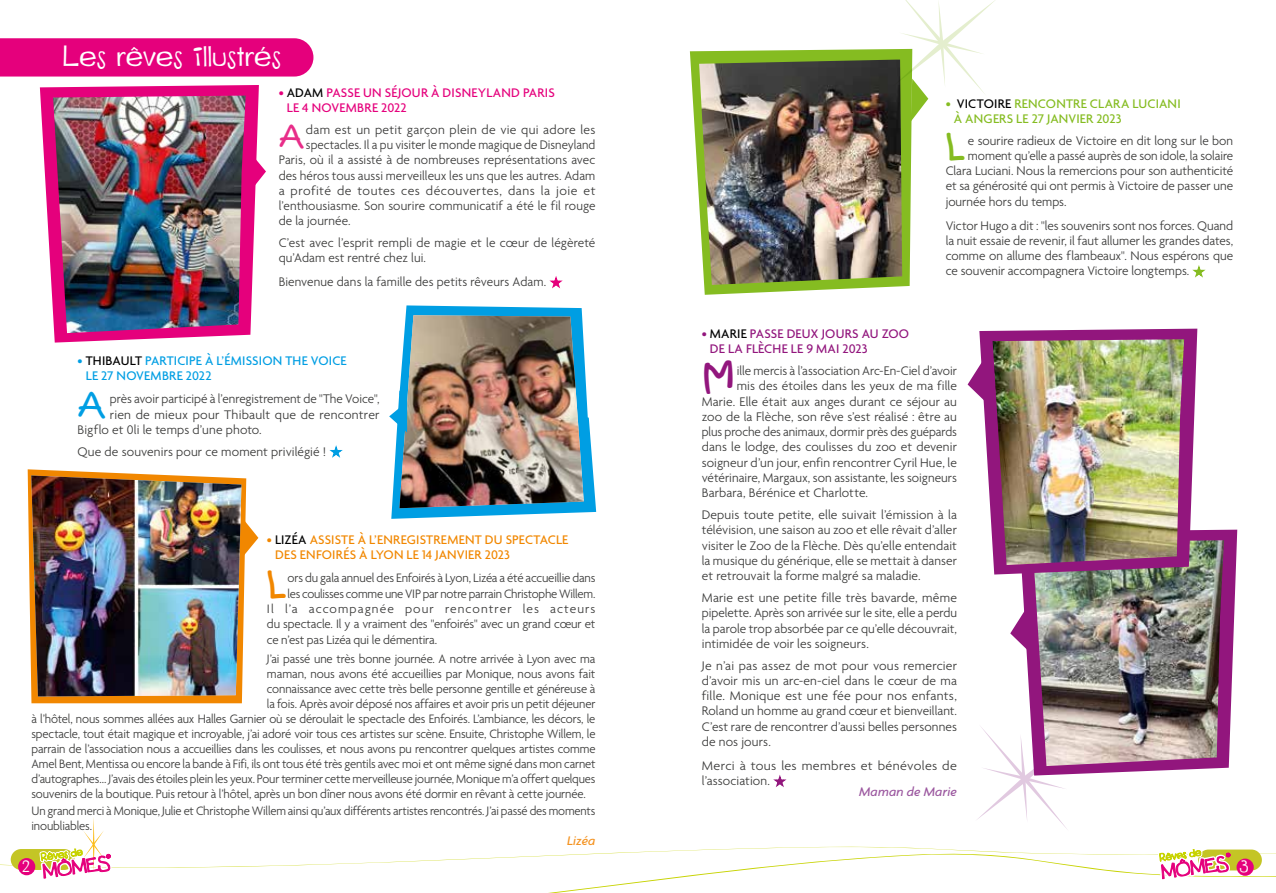
<style>
.page{position:relative;width:1276px;height:893px;background:#fff}
.page>*{position:absolute;margin:0;border:0;box-sizing:border-box;transform-origin:0 0}
.t1{font:38.55px "Kids Plain";color:#f18700}
.t2{font:37.95px "Kids Plain";color:#85bc21}
.t3{font:37.95px "Kids Plain";color:#009ee3}
.t4{font:37.95px "Kids Plain";color:#92167d}
.t5{font:34.2px "Kids Plain";color:#e82d89}
.t6{font:30px "kitsu";letter-spacing:.01em;color:#fff}
.t7{font:16.5px "kitsu";color:#fff}
.t8{font:300 13.5px/15.3px "Agenda";letter-spacing:.005em;color:#3a3a39;text-align:justify}
.t9{font:300 13.5px "Agenda";letter-spacing:.005em;color:#3a3a39;scale:.96 1}
.t10{font:500 13.5px/15px "Agenda";letter-spacing:.015em;color:#f18700}
.t11{font:500 13.5px/15px "Agenda";letter-spacing:.015em;color:#009ee3}
.t12{font:500 13.5px/15px "Agenda";letter-spacing:.015em;color:#85bc21}
.t13{font:500 13.5px/15px "Agenda";letter-spacing:.015em;color:#e5007c}
.t14{font:300 13.5px/15.3px "Agenda";letter-spacing:.005em;color:#3a3a39;scale:1.04 1}
.t15{font:500 13.5px/15px "Agenda";letter-spacing:.01em;color:#92167d}
.t16{font:300 13.5px "Agenda";letter-spacing:.03em;color:#3a3a39}
.t17{font:italic 500 13.5px "Agenda";letter-spacing:.02em;color:#9b579f}
.t18{font:italic 500 13.5px "Agenda";letter-spacing:-.005em;color:#f49321}
.t19{font:300 13.2px "Agenda";letter-spacing:-.01em;color:#3a3a39;scale:.96 1}
.t20{font:300 13.2px/15px "Agenda";letter-spacing:-.01em;color:#3a3a39;scale:.95 1}
.t21{font:300 13.2px "Agenda";letter-spacing:-.01em;color:#3a3a39}
.t22{font:300 13.2px "Agenda";letter-spacing:.08em;color:#3a3a39}
.s1{color:#000}
</style>
<div class="page">
<svg style="left:549px;top:276px;width:14px;height:13px"></svg>
<svg style="left:1192px;top:265px;width:14px;height:13px"></svg>
<svg style="left:329px;top:446px;width:14px;height:12px"></svg>
<svg style="left:259px;top:163px;width:7px;height:18px"></svg>
<img style="left:389px;top:305px;width:207px;height:214px">
<svg style="left:40px;top:85px;width:219px;height:258px;fill:#e5007c"></svg>
<svg style="left:690px;top:49px;width:222px;height:246px;fill:#85bc21"></svg>
<img style="left:53px;top:96px;width:193px;height:237px">
<img style="left:699px;top:60px;width:203px;height:225px">
<svg style="left:893px;top:0;width:102px;height:122px"></svg>
<svg style="left:28px;top:469px;width:218px;height:234px;fill:#f18700"></svg>
<img style="left:31px;top:475px;width:210px;height:221px">
<svg style="left:240px;top:517px;width:18px;height:43px"></svg>
<svg style="left:0;top:727px;width:1276px;height:156px"></svg>
<svg style="left:1010px;top:620px;width:9px;height:22px"></svg>
<svg style="left:1019px;top:530px;width:218px;height:245px;fill:#92167d"></svg>
<img style="left:1032px;top:540px;width:192px;height:226px">
<svg style="left:967px;top:366px;width:12px;height:30px"></svg>
<svg style="left:979px;top:329px;width:218px;height:245px;fill:#92167d"></svg>
<img style="left:992px;top:339px;width:192px;height:226px">
<div style="left:0;top:38px;width:313px;height:39px;background:#e5007c"></div>
<h3 class="t6" style="left:63px;top:40px;width:220px">Les rêves illustrés</h3>
<p class="t13" style="left:287px;top:86px;width:269px;text-indent:-8px">• <span class="s1">ADAM</span> PASSE UN SÉJOUR À DISNEYLAND PARIS<br>LE 4 NOVEMBRE 2022</p>
<h3 class="t5" style="left:279px;top:115px;width:29px">A</h3>
<p class="t8" style="left:306px;top:123px;width:291px">dam est un petit garçon plein de vie qui adore les</p>
<p class="t9" style="left:306px;top:137px;width:303px">spectacles. Il a pu visiter le monde magique de Disneyland</p>
<p class="t8" style="left:279px;top:153px;width:318px">Paris, où il a assisté à de nombreuses représentations avec</p>
<p class="t8" style="left:279px;top:168px;width:318px">des héros tous aussi merveilleux les uns que les autres. Adam</p>
<p class="t16" style="left:279px;top:183px;width:318px">a profité de toutes ces découvertes, dans la joie et</p>
<p class="t8" style="left:279px;top:199px;width:318px">l’enthousiasme. Son sourire communicatif a été le fil rouge</p>
<p class="t8" style="left:279px;top:214px;width:74px">de la journée.</p>
<p class="t8" style="left:279px;top:236px;width:318px">C’est avec l’esprit rempli de magie et le cœur de légèreté qu’Adam est rentré chez lui.</p>
<p class="t8" style="left:279px;top:275px;width:269px">Bienvenue dans la famille des petits rêveurs Adam.</p>
<p class="t11" style="left:86px;top:354px;width:262px;text-indent:-8px">• <span class="s1">THIBAULT</span> PARTICIPE À L’ÉMISSION THE VOICE<br>LE 27 NOVEMBRE 2022</p>
<h2 class="t3" style="left:78px;top:381px;width:32px">A</h2>
<p class="t8" style="left:110px;top:392px;width:271px">près avoir participé à l’enregistrement de "The Voice",</p>
<p class="t8" style="left:110px;top:408px;width:271px">rien de mieux pour Thibault que de rencontrer</p>
<p class="t8" style="left:78px;top:423px;width:186px">Bigflo et 0li le temps d’une photo.</p>
<p class="t8" style="left:78px;top:445px;width:250px">Que de souvenirs pour ce moment privilégié !</p>
<p class="t10" style="left:275px;top:533px;width:295px;text-indent:-8px">• <span class="s1">LIZÉA</span> ASSISTE À L’ENREGISTREMENT DU SPECTACLE<br>DES ENFOIRÉS À LYON LE 14 JANVIER 2023</p>
<h1 class="t1" style="left:267px;top:560px;width:22px">L</h1>
<p class="t21" style="left:287px;top:571px;width:309px">ors du gala annuel des Enfoirés à Lyon, Lizéa a été accueillie dans</p>
<p class="t19" style="left:287px;top:586px;width:322px">les coulisses comme une VIP par notre parrain Christophe Willem.</p>
<p class="t22" style="left:267px;top:602px;width:330px">Il l’a accompagnée pour rencontrer les acteurs</p>
<p class="t21" style="left:267px;top:617px;width:330px">du spectacle. Il y a vraiment des "enfoirés" avec un grand cœur et</p>
<p class="t21" style="left:267px;top:632px;width:172px">ce n’est pas Lizéa qui le démentira.</p>
<p class="t19" style="left:267px;top:652px;width:343px">J’ai passé une très bonne journée. A notre arrivée à Lyon avec ma</p>
<p class="t21" style="left:267px;top:667px;width:330px">maman, nous avons été accueillies par Monique, nous avons fait</p>
<p class="t19" style="left:267px;top:682px;width:344px">connaissance avec cette très belle personne gentille et généreuse à</p>
<p class="t19" style="left:267px;top:697px;width:344px">la fois. Après avoir déposé nos affaires et avoir pris un petit déjeuner</p>
<p class="t19" style="left:31px;top:712px;width:589px">à l’hôtel, nous sommes allées aux Halles Garnier où se déroulait le spectacle des Enfoirés. L’ambiance, les décors, le</p>
<p class="t19" style="left:31px;top:726px;width:589px">spectacle, tout était magique et incroyable, j’ai adoré voir tous ces artistes sur scène. Ensuite, Christophe Willem, le</p>
<p class="t19" style="left:31px;top:741px;width:589px">parrain de l’association nous a accueillies dans les coulisses, et nous avons pu rencontrer quelques artistes comme</p>
<p class="t19" style="left:31px;top:757px;width:589px">Amel Bent, Mentissa ou encore la bande à Fifi, ils ont tous été très gentils avec moi et ont même signé dans mon carnet</p>
<p class="t20" style="left:31px;top:772px;width:595px">d’autographes… J’avais des étoiles plein les yeux. Pour terminer cette merveilleuse journée, Monique m’a offert quelques</p>
<p class="t19" style="left:31px;top:787px;width:579px">souvenirs de la boutique. Puis retour à l’hôtel, après un bon dîner nous avons été dormir en rêvant à cette journée.</p>
<p class="t20" style="left:31px;top:804px;width:595px">Un grand merci à Monique, Julie et Christophe Willem ainsi qu’aux différents artistes rencontrés. J’ai passé des moments inoubliables.</p>
<p class="t18" style="left:567px;top:833px;width:30px">Lizéa</p>
<p class="t12" style="left:954px;top:97px;width:228px;text-indent:-8px">• <span class="s1">VICTOIRE</span> RENCONTRE CLARA LUCIANI<br>À ANGERS LE 27 JANVIER 2023</p>
<h2 class="t2" style="left:945px;top:123px;width:22px">L</h2>
<p class="t8" style="left:968px;top:133px;width:267px">e sourire radieux de Victoire en dit long sur le bon</p>
<p class="t8" style="left:968px;top:149px;width:267px">moment qu’elle a passé auprès de son idole, la solaire</p>
<p class="t8" style="left:945px;top:164px;width:289px">Clara Luciani. Nous la remercions pour son authenticité</p>
<p class="t8" style="left:945px;top:179px;width:289px">et sa générosité qui ont permis à Victoire de passer une</p>
<p class="t8" style="left:945px;top:195px;width:122px">journée hors du temps.</p>
<p class="t8" style="left:945px;top:218px;width:289px">Victor Hugo a dit : "les souvenirs sont nos forces. Quand la nuit essaie de revenir, il faut allumer les grandes dates, comme on allume des flambeaux". Nous espérons que ce souvenir accompagnera Victoire longtemps.</p>
<p class="t15" style="left:710px;top:327px;width:201px;text-indent:-8px">• <span class="s1">MARIE</span> PASSE DEUX JOURS AU ZOO<br>DE LA FLÈCHE LE 9 MAI 2023</p>
<h2 class="t4" style="left:702px;top:353px;width:34px">M</h2>
<p class="t8" style="left:736px;top:364px;width:222px">ille mercis à l’association Arc-En-Ciel d’avoir</p>
<p class="t8" style="left:736px;top:379px;width:222px">mis des étoiles dans les yeux de ma fille</p>
<p class="t8" style="left:702px;top:394px;width:257px">Marie. Elle était aux anges durant ce séjour au</p>
<p class="t8" style="left:702px;top:410px;width:257px">zoo de la Flèche, son rêve s’est réalisé : être au</p>
<p class="t9" style="left:702px;top:425px;width:267px">plus proche des animaux, dormir près des guépards</p>
<p class="t8" style="left:702px;top:440px;width:257px">dans le lodge, des coulisses du zoo et devenir</p>
<p class="t8" style="left:702px;top:456px;width:257px">soigneur d’un jour, enfin rencontrer Cyril Hue, le</p>
<p class="t8" style="left:702px;top:471px;width:257px">vétérinaire, Margaux, son assistante, les soigneurs</p>
<p class="t8" style="left:702px;top:486px;width:168px">Barbara, Bérénice et Charlotte.</p>
<p class="t8" style="left:702px;top:508px;width:257px">Depuis toute petite, elle suivait l’émission à la télévision, une saison au zoo et elle rêvait d’aller visiter le Zoo de la Flèche. Dès qu’elle entendait la musique du générique, elle se mettait à danser et retrouvait la forme malgré sa maladie.</p>
<p class="t8" style="left:702px;top:591px;width:257px">Marie est une petite fille très bavarde, même pipelette. Après son arrivée sur le site, elle a perdu la parole trop absorbée par ce qu’elle découvrait, intimidée de voir les soigneurs.</p>
<p class="t8" style="left:702px;top:658px;width:257px">Je n’ai pas assez de mot pour vous remercier d’avoir mis un arc-en-ciel dans le cœur de ma fille. Monique est une fée pour nos enfants, Roland un homme au grand cœur et bienveillant.<br>C’est rare de rencontrer d’aussi belles personnes de nos jours.</p>
<p class="t14" style="left:702px;top:759px;width:247px">Merci à tous les membres et bénévoles de l’association.</p>
<p class="t17" style="left:859px;top:783px;width:99px">Maman de Marie</p>
<p class="t7" style="left:23px;top:858px;width:9px">2</p>
<p class="t7" style="left:1239px;top:858px;width:10px">3</p>
</div>
